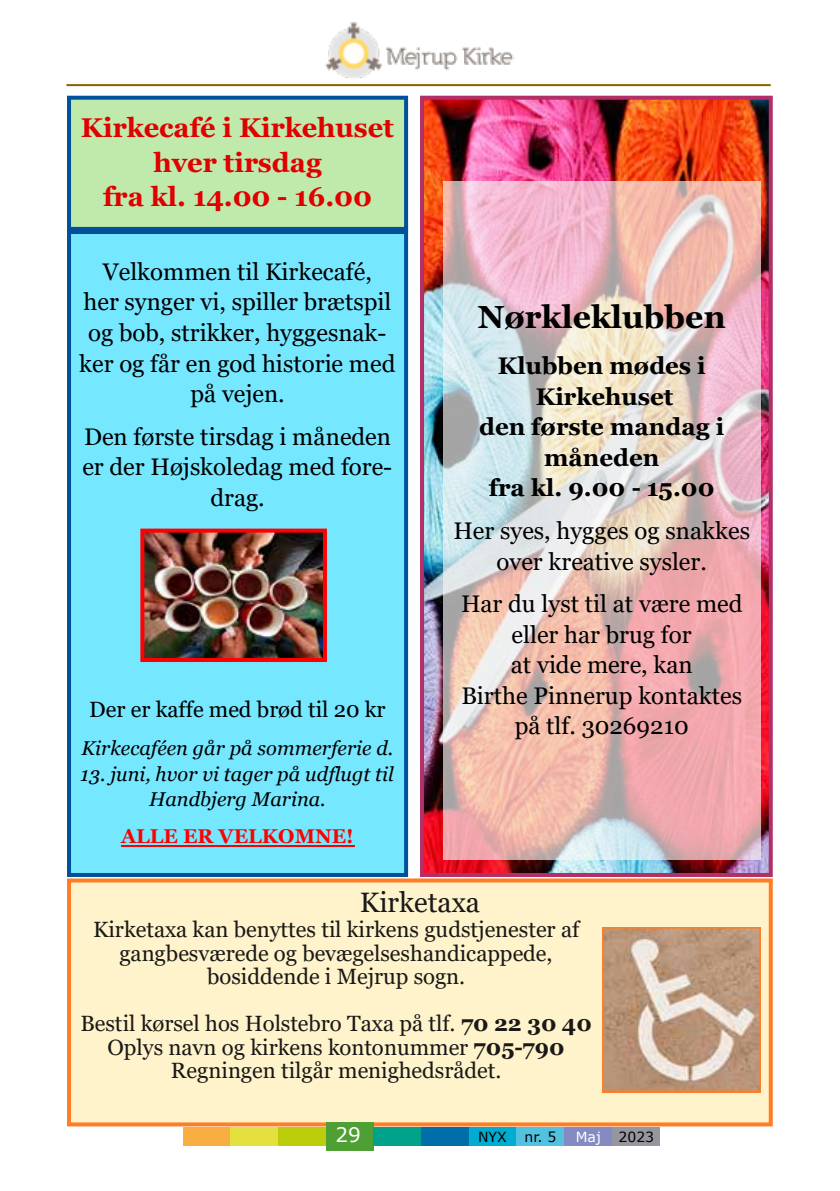
<style>
.page{position:relative;width:840px;height:1191px;background:#fff}
.page>*{position:absolute;margin:0;border:0;box-sizing:border-box;transform-origin:0 0}
.t1{font:700 32px "Georgia";color:#000}
.t2{font:28px "Georgia";color:#1a1918}
.t3{font:700 27.2px/34.4px "Georgia";color:#e00000;text-align:center}
.t4{font:24px/30.6px "Georgia";color:#000;text-align:center}
.t5{font:700 24px/30.6px "Georgia";color:#000;text-align:center}
.t6{font:22px/23.6px "Georgia";color:#1a1918;text-align:center}
.t7{font:22px "Georgia";letter-spacing:-.005em;color:#000}
.t8{font:italic 20px/25.4px "Georgia";color:#000;text-align:center}
.t9{font:700 20px "Georgia";color:#f00}
.t10{font:20px "Verdana";color:#fff}
.t11{font:14px "Verdana";color:#000}
.t12{font:14px "Verdana";color:#fff}
.s1{font-weight:700}
</style>
<div class="page">
<img style="left:325px;top:22px;width:189px;height:57px">
<hr style="left:66px;top:84px;width:704px;height:2px;background:#8c6000">
<img style="left:425px;top:101px;width:342px;height:771px">
<div style="left:420px;top:96px;width:352px;height:781px;border:4px solid #b22f68"></div>
<div style="left:442px;top:181px;width:318px;height:678px;background:#f7f6f6;opacity:.67"></div>
<div style="left:69px;top:232px;width:337px;height:643px;background:#75e7ff"></div>
<div style="left:67px;top:230px;width:341px;height:647px;border:4px solid #00519a"></div>
<hr style="left:121px;top:845px;width:233px;height:1px;background:#f00">
<div style="left:69px;top:98px;width:337px;height:131px;background:#c0eaab"></div>
<div style="left:67px;top:96px;width:341px;height:135px;border:4px solid #00519a"></div>
<img style="left:145px;top:533px;width:177px;height:124px">
<div style="left:140px;top:528px;width:187px;height:134px;border:4px solid #f00"></div>
<div style="left:69px;top:880px;width:701px;height:244px;background:#fff3cb"></div>
<div style="left:67px;top:878px;width:705px;height:248px;border:4px solid #ff7e25"></div>
<svg style="left:602px;top:927px;width:158px;height:165px;background:#c3a289"></svg>
<div style="left:183px;top:1127px;width:47px;height:18px;background:#f8ae40"></div>
<div style="left:230px;top:1127px;width:48px;height:18px;background:#e3e040"></div>
<div style="left:278px;top:1127px;width:47px;height:18px;background:#bccd0c"></div>
<div style="left:325px;top:1122px;width:48px;height:29px;background:#4ea034"></div>
<div style="left:373px;top:1127px;width:48px;height:18px;background:#00a38a"></div>
<div style="left:421px;top:1127px;width:47px;height:18px;background:#006ea8"></div>
<div style="left:468px;top:1127px;width:48px;height:18px;background:#00add0"></div>
<div style="left:516px;top:1127px;width:48px;height:18px;background:#53c2e1"></div>
<div style="left:564px;top:1127px;width:47px;height:18px;background:#838bc2"></div>
<div style="left:611px;top:1127px;width:48px;height:18px;background:#95969e"></div>
<p class="t3" style="left:81px;top:111px;width:314px">Kirkecafé i Kirkehuset hver tirsdag<br>fra kl. 14.00 - 16.00</p>
<p class="t4" style="left:79px;top:257px;width:318px">Velkommen til Kirkecafé,<br>her synger vi, spiller brætspil og bob, strikker, hyggesnak&shy;ker og får en god historie med på vejen.</p>
<p class="t4" style="left:82px;top:421px;width:311px">Den første tirsdag i måneden er der Højskoledag med fore&shy;drag.</p>
<p class="t7" style="left:89px;top:696px;width:297px">Der er kaffe med brød til 20 kr</p>
<p class="t8" style="left:81px;top:735px;width:313px">Kirkecaféen går på sommerferie d.</p>
<p class="t8" style="left:81px;top:761px;width:314px">13. juni, hvor vi tager på udflugt til<br>Handbjerg Marina.</p>
<p class="t9" style="left:121px;top:823px;width:234px">ALLE ER VELKOMNE!</p>
<h1 class="t1" style="left:477px;top:296px;width:249px">Nørkleklubben</h1>
<p class="t5" style="left:479px;top:351px;width:246px">Klubben mødes i<br>Kirkehuset<br>den første mandag i måneden<br>fra kl. 9.00 - 15.00</p>
<p class="t4" style="left:453px;top:516px;width:298px">Her syes, hygges og snakkes over kreative sysler.</p>
<p class="t4" style="left:461px;top:589px;width:282px">Har du lyst til at være med eller har brug for<br>at vide mere, kan<br>Birthe Pinnerup kontaktes på tlf. 30269210</p>
<p class="t2" style="left:360px;top:885px;width:121px">Kirketaxa</p>
<p class="t6" style="left:93px;top:918px;width:487px">Kirketaxa kan benyttes til kirkens gudstjenester af gangbesværede og bevægelseshandicappede, bosiddende i Mejrup sogn.</p>
<p class="t6" style="left:80px;top:1012px;width:512px">Bestil kørsel hos Holstebro Taxa på tlf. <span class="s1">70 22 30 40<br></span>Oplys navn og kirkens kontonummer <span class="s1">705-790<br></span>Regningen tilgår menighedsrådet.</p>
<p class="t10" style="left:335px;top:1122px;width:27px">29</p>
<p class="t11" style="left:477px;top:1127px;width:30px">NYX</p>
<p class="t11" style="left:524px;top:1127px;width:33px">nr. 5</p>
<p class="t12" style="left:575px;top:1127px;width:27px">Maj</p>
<p class="t11" style="left:618px;top:1127px;width:37px">2023</p>
</div>
